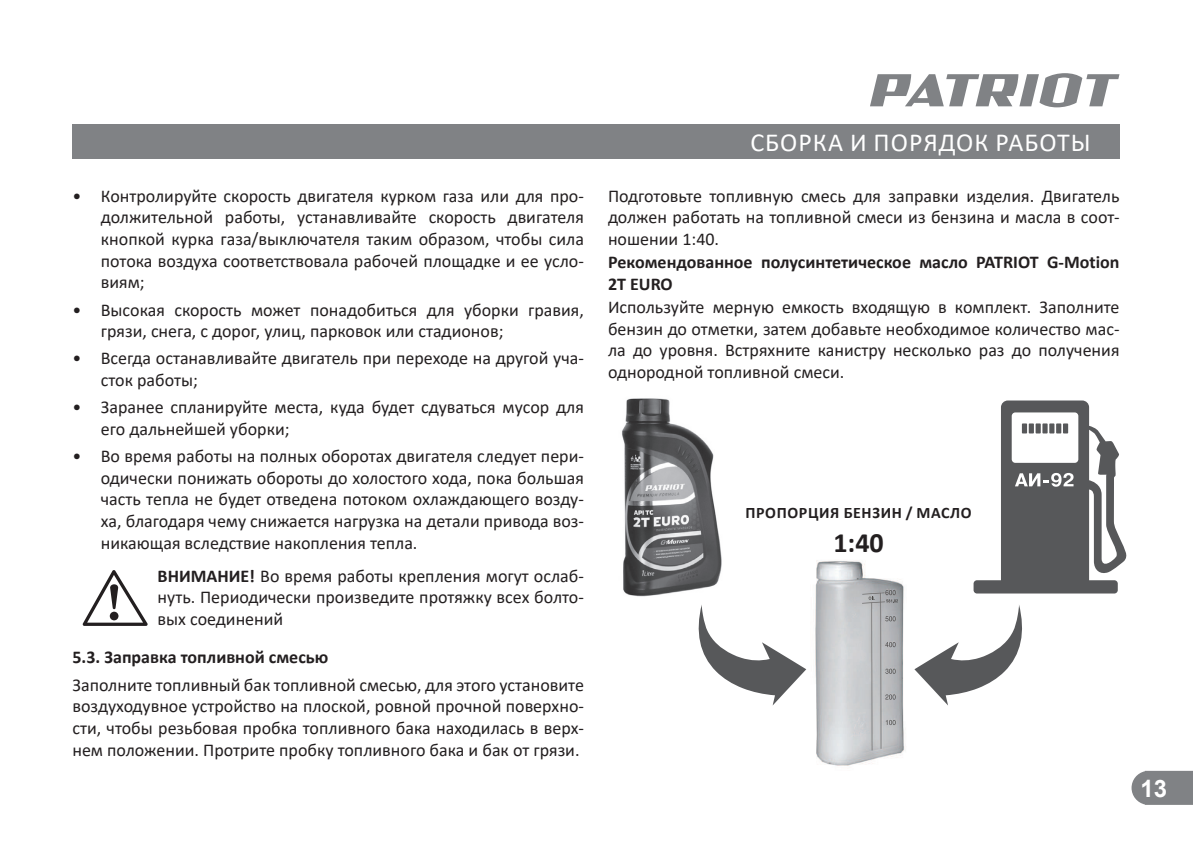
<style>
.page{position:relative;width:1193px;height:841px;background:#fff}
.page>*{position:absolute;margin:0;border:0;box-sizing:border-box;transform-origin:0 0}
.t1{font:700 28px "Calibri";color:#231f20}
.t2{font:26px "Calibri";letter-spacing:.04em;color:#fff}
.t3{font:700 24px "Arial";color:#fff}
.t4{font:18px/21.6px "Calibri";color:#231f20;text-align:justify}
.t5{font:700 18px/21.6px "Calibri";color:#231f20}
.t6{font:700 16px "Calibri";letter-spacing:.04em;color:#231f20}
.s1{font-weight:700}
</style>
<div class="page">
<svg style="left:1131px;top:770px;width:61px;height:34px;background:#8b8d8f"></svg>
<svg style="left:870px;top:73px;width:249px;height:34px"></svg>
<div style="left:72px;top:124px;width:1047px;height:34px;background:#808285"></div>
<svg style="left:82px;top:570px;width:66px;height:56px"></svg>
<svg style="left:973px;top:400px;width:153px;height:193px"></svg>
<img style="left:622px;top:398px;width:100px;height:199px">
<svg style="left:698px;top:605px;width:108px;height:100px"></svg>
<svg style="left:914px;top:605px;width:108px;height:100px"></svg>
<img style="left:815px;top:560px;width:90px;height:206px">
<hr style="left:871px;top:602px;width:1px;height:148px;background:#6b6968">
<hr style="left:880px;top:593px;width:1px;height:156px;background:#6b6968">
<svg style="left:885px;top:616px;width:10px;height:5px"></svg>
<svg style="left:885px;top:642px;width:10px;height:5px"></svg>
<svg style="left:885px;top:668px;width:10px;height:6px"></svg>
<svg style="left:885px;top:694px;width:10px;height:5px"></svg>
<svg style="left:885px;top:720px;width:10px;height:5px"></svg>
<svg style="left:868px;top:596px;width:6px;height:3px"></svg>
<hr style="left:862px;top:592px;width:22px;height:2px;background:#6b6968">
<hr style="left:862px;top:601px;width:23px;height:2px;background:#6b6968">
<svg style="left:885px;top:590px;width:13px;height:13px"></svg>
<p class="t4" style="left:101px;top:184px;width:484px;text-indent:-28px">• Контролируйте скорость двигателя курком газа или для про&shy;должительной работы, устанавливайте скорость двигателя кнопкой курка газа/выключателя таким образом, чтобы сила потока воздуха соответствовала рабочей площадке и ее усло&shy;виям;</p>
<p class="t4" style="left:101px;top:298px;width:484px;text-indent:-28px">• Высокая скорость может понадобиться для уборки гравия, грязи, снега, с дорог, улиц, парковок или стадионов;</p>
<p class="t4" style="left:101px;top:347px;width:484px;text-indent:-28px">• Всегда останавливайте двигатель при переходе на другой уча&shy;сток работы;</p>
<p class="t4" style="left:101px;top:396px;width:484px;text-indent:-28px">• Заранее спланируйте места, куда будет сдуваться мусор для его дальнейшей уборки;</p>
<p class="t4" style="left:101px;top:445px;width:484px;text-indent:-28px">• Во время работы на полных оборотах двигателя следует пери&shy;одически понижать обороты до холостого хода, пока большая часть тепла не будет отведена потоком охлаждающего возду&shy;ха, благодаря чему снижается нагрузка на детали привода воз&shy;никающая вследствие накопления тепла.</p>
<p class="t4" style="left:158px;top:564px;width:428px"><span class="s1">ВНИМАНИЕ!</span> Во время работы крепления могут ослаб&shy;нуть. Периодически произведите протяжку всех болто&shy;вых соединений</p>
<p class="t5" style="left:72px;top:646px;width:257px">5.3. Заправка топливной смесью</p>
<p class="t4" style="left:72px;top:673px;width:513px">Заполните топливный бак топливной смесью, для этого установите воздуходувное устройство на плоской, ровной прочной поверхно&shy;сти, чтобы резьбовая пробка топливного бака находилась в верх&shy;нем положении. Протрите пробку топливного бака и бак от грязи.</p>
<h2 class="t2" style="left:750px;top:124px;width:342px">СБОРКА И ПОРЯДОК РАБОТЫ</h2>
<p class="t4" style="left:608px;top:184px;width:513px">Подготовьте топливную смесь для заправки изделия. Двигатель должен работать на топливной смеси из бензина и масла в соот&shy;ношении 1:40.</p>
<p class="t5" style="left:608px;top:251px;width:513px">Рекомендованное полусинтетическое масло PATRIOT G-Motion<br>2Т EURO</p>
<p class="t4" style="left:608px;top:296px;width:513px">Используйте мерную емкость входящую в комплект. Заполните бензин до отметки, затем добавьте необходимое количество мас&shy;ла до уровня. Встряхните канистру несколько раз до получения однородной топливной смеси.</p>
<p class="t6" style="left:745px;top:501px;width:228px">ПРОПОРЦИЯ БЕНЗИН / МАСЛО</p>
<h1 class="t1" style="left:833px;top:523px;width:52px">1:40</h1>
<h3 class="t3" style="left:1140px;top:771px;width:28px">13</h3>
</div>
